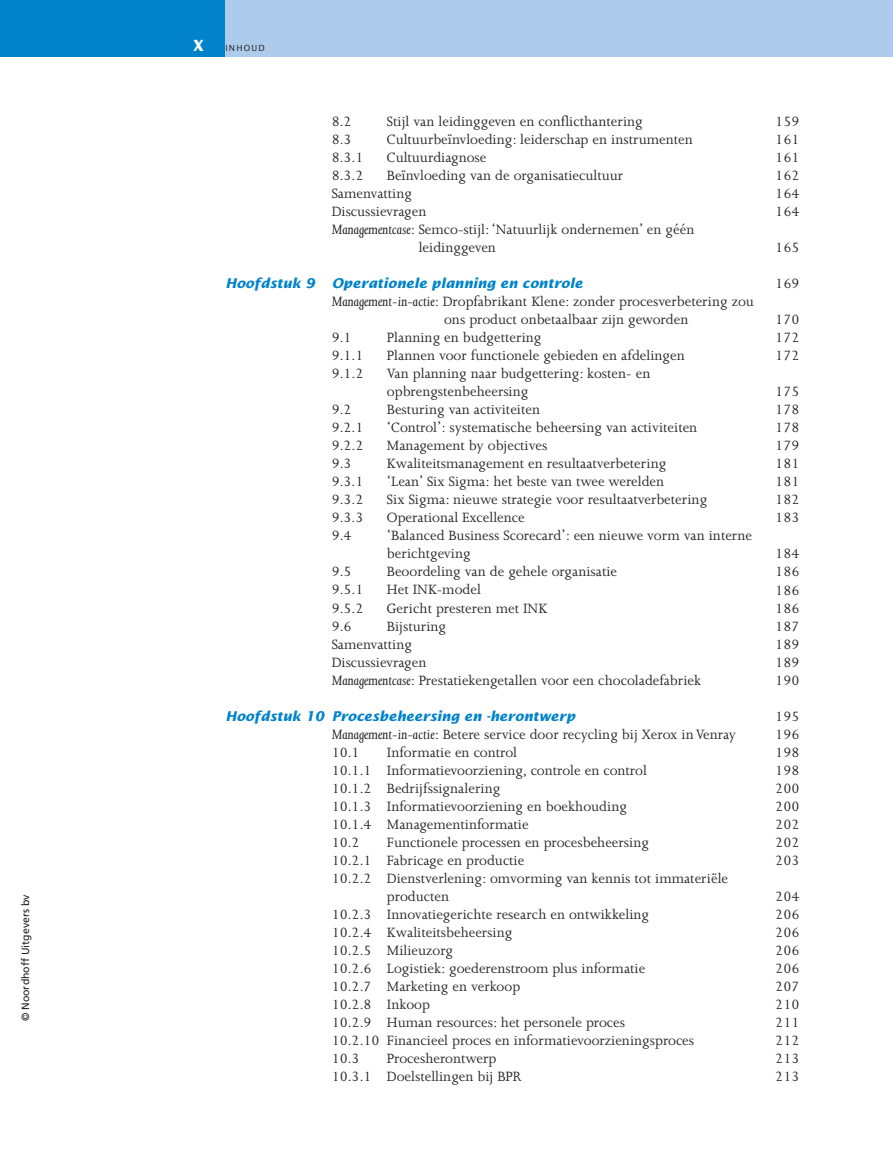
<style>
.page{position:relative;width:893px;height:1149px;background:#fff}
.page>*{position:absolute;margin:0;border:0;box-sizing:border-box;transform-origin:0 0}
.t1{font:15.45px/18px "Joanna MT Std";color:#231f20}
.t2{font:700 15.45px "Lucida Sans";color:#fff}
.t3{font:italic 700 13.5px "Lucida Sans";color:#0083ca}
.t4{font:10.5px "Frutiger";color:#231f20}
.t5{font:8.4px "Lucida Sans";letter-spacing:.145em;color:#231f20}
.s1{font-style:italic}
</style>
<div class="page">
<div style="left:0;top:0;width:225px;height:56px;background:#0083ca"></div>
<div style="left:225px;top:0;width:668px;height:56px;background:#adccec"></div>
<p class="t4" style="left:21px;top:1020px;width:128px;rotate:-90deg">© Noordhoff Uitgevers bv</p>
<p class="t2" style="left:193px;top:40px;width:12px">X</p>
<p class="t5" style="left:225px;top:45px;width:41px">INHOUD</p>
<p class="t1" style="left:332px;top:114px;width:21px">8.2</p>
<p class="t1" style="left:387px;top:114px;width:257px">Stijl van leidinggeven en conflicthantering</p>
<p class="t1" style="left:775px;top:114px;width:26px">159</p>
<p class="t1" style="left:332px;top:132px;width:21px">8.3</p>
<p class="t1" style="left:387px;top:132px;width:307px">Cultuurbeïnvloeding: leiderschap en instrumenten</p>
<p class="t1" style="left:775px;top:132px;width:26px">161</p>
<p class="t1" style="left:332px;top:150px;width:33px">8.3.1</p>
<p class="t1" style="left:387px;top:150px;width:101px">Cultuurdiagnose</p>
<p class="t1" style="left:775px;top:150px;width:26px">161</p>
<p class="t1" style="left:332px;top:168px;width:33px">8.3.2</p>
<p class="t1" style="left:387px;top:168px;width:238px">Beïnvloeding van de organisatiecultuur</p>
<p class="t1" style="left:775px;top:168px;width:26px">162</p>
<p class="t1" style="left:332px;top:186px;width:82px">Samenvatting</p>
<p class="t1" style="left:775px;top:186px;width:26px">164</p>
<p class="t1" style="left:332px;top:204px;width:96px">Discussievragen</p>
<p class="t1" style="left:775px;top:204px;width:26px">164</p>
<p class="t1" style="left:419px;top:222px;width:277px;text-indent:-87px"><span class="s1">Managementcase</span>: Semco-stijl: ‘Natuurlijk ondernemen’ en géén leidinggeven</p>
<p class="t1" style="left:775px;top:240px;width:26px">165</p>
<p class="t3" style="left:225px;top:278px;width:91px">Hoofdstuk 9</p>
<p class="t3" style="left:332px;top:278px;width:252px">Operationele planning en controle</p>
<p class="t1" style="left:775px;top:276px;width:26px">169</p>
<p class="t1" style="left:444px;top:294px;width:311px;text-indent:-112px"><span class="s1">Management-in-actie</span>: Dropfabrikant Klene: zonder procesverbetering zou ons product onbetaalbaar zijn geworden</p>
<p class="t1" style="left:775px;top:312px;width:26px">170</p>
<p class="t1" style="left:332px;top:330px;width:21px">9.1</p>
<p class="t1" style="left:387px;top:330px;width:156px">Planning en budgettering</p>
<p class="t1" style="left:775px;top:330px;width:26px">172</p>
<p class="t1" style="left:332px;top:348px;width:33px">9.1.1</p>
<p class="t1" style="left:387px;top:348px;width:299px">Plannen voor functionele gebieden en afdelingen</p>
<p class="t1" style="left:775px;top:348px;width:26px">172</p>
<p class="t1" style="left:332px;top:366px;width:33px">9.1.2</p>
<p class="t1" style="left:387px;top:366px;width:265px">Van planning naar budgettering: kosten- en opbrengstenbeheersing</p>
<p class="t1" style="left:775px;top:384px;width:26px">175</p>
<p class="t1" style="left:332px;top:402px;width:21px">9.2</p>
<p class="t1" style="left:387px;top:402px;width:155px">Besturing van activiteiten</p>
<p class="t1" style="left:775px;top:402px;width:26px">178</p>
<p class="t1" style="left:332px;top:420px;width:33px">9.2.1</p>
<p class="t1" style="left:387px;top:420px;width:312px">‘Control’: systematische beheersing van activiteiten</p>
<p class="t1" style="left:775px;top:420px;width:26px">178</p>
<p class="t1" style="left:332px;top:438px;width:33px">9.2.2</p>
<p class="t1" style="left:387px;top:438px;width:162px">Management by objectives</p>
<p class="t1" style="left:775px;top:438px;width:26px">179</p>
<p class="t1" style="left:332px;top:456px;width:21px">9.3</p>
<p class="t1" style="left:387px;top:456px;width:281px">Kwaliteitsmanagement en resultaatverbetering</p>
<p class="t1" style="left:775px;top:456px;width:26px">181</p>
<p class="t1" style="left:332px;top:474px;width:33px">9.3.1</p>
<p class="t1" style="left:387px;top:474px;width:279px">‘Lean’ Six Sigma: het beste van twee werelden</p>
<p class="t1" style="left:775px;top:474px;width:26px">181</p>
<p class="t1" style="left:332px;top:492px;width:33px">9.3.2</p>
<p class="t1" style="left:387px;top:492px;width:322px">Six Sigma: nieuwe strategie voor resultaatverbetering</p>
<p class="t1" style="left:775px;top:492px;width:26px">182</p>
<p class="t1" style="left:332px;top:510px;width:33px">9.3.3</p>
<p class="t1" style="left:387px;top:510px;width:139px">Operational Excellence</p>
<p class="t1" style="left:775px;top:510px;width:26px">183</p>
<p class="t1" style="left:332px;top:528px;width:21px">9.4</p>
<p class="t1" style="left:387px;top:528px;width:367px">‘Balanced Business Scorecard’: een nieuwe vorm van interne berichtgeving</p>
<p class="t1" style="left:775px;top:546px;width:26px">184</p>
<p class="t1" style="left:332px;top:564px;width:21px">9.5</p>
<p class="t1" style="left:387px;top:564px;width:232px">Beoordeling van de gehele organisatie</p>
<p class="t1" style="left:775px;top:564px;width:26px">186</p>
<p class="t1" style="left:332px;top:582px;width:33px">9.5.1</p>
<p class="t1" style="left:387px;top:582px;width:95px">Het INK-model</p>
<p class="t1" style="left:775px;top:582px;width:26px">186</p>
<p class="t1" style="left:332px;top:600px;width:33px">9.5.2</p>
<p class="t1" style="left:387px;top:600px;width:162px">Gericht presteren met INK</p>
<p class="t1" style="left:775px;top:600px;width:26px">186</p>
<p class="t1" style="left:332px;top:618px;width:21px">9.6</p>
<p class="t1" style="left:387px;top:618px;width:61px">Bijsturing</p>
<p class="t1" style="left:775px;top:618px;width:26px">187</p>
<p class="t1" style="left:332px;top:636px;width:82px">Samenvatting</p>
<p class="t1" style="left:775px;top:636px;width:26px">189</p>
<p class="t1" style="left:332px;top:654px;width:96px">Discussievragen</p>
<p class="t1" style="left:775px;top:654px;width:26px">189</p>
<p class="t1" style="left:332px;top:672px;width:371px"><span class="s1">Managementcase</span>: Prestatiekengetallen voor een chocoladefabriek</p>
<p class="t1" style="left:775px;top:672px;width:26px">190</p>
<p class="t3" style="left:225px;top:710px;width:351px">Hoofdstuk 10 Procesbeheersing en -herontwerp</p>
<p class="t1" style="left:775px;top:708px;width:26px">195</p>
<p class="t1" style="left:332px;top:726px;width:406px"><span class="s1">Management-in-actie</span>: Betere service door recycling bij Xerox in Venray</p>
<p class="t1" style="left:775px;top:726px;width:26px">196</p>
<p class="t1" style="left:332px;top:744px;width:30px">10.1</p>
<p class="t1" style="left:387px;top:744px;width:132px">Informatie en control</p>
<p class="t1" style="left:775px;top:744px;width:26px">198</p>
<p class="t1" style="left:332px;top:762px;width:317px">10.1.1 Informatievoorziening, controle en control</p>
<p class="t1" style="left:775px;top:762px;width:26px">198</p>
<p class="t1" style="left:332px;top:780px;width:170px">10.1.2 Bedrijfssignalering</p>
<p class="t1" style="left:775px;top:780px;width:26px">200</p>
<p class="t1" style="left:332px;top:798px;width:297px">10.1.3 Informatievoorziening en boekhouding</p>
<p class="t1" style="left:775px;top:798px;width:26px">200</p>
<p class="t1" style="left:332px;top:816px;width:199px">10.1.4 Managementinformatie</p>
<p class="t1" style="left:775px;top:816px;width:26px">202</p>
<p class="t1" style="left:332px;top:834px;width:30px">10.2</p>
<p class="t1" style="left:387px;top:834px;width:263px">Functionele processen en procesbeheersing</p>
<p class="t1" style="left:775px;top:834px;width:26px">202</p>
<p class="t1" style="left:332px;top:852px;width:194px">10.2.1 Fabricage en productie</p>
<p class="t1" style="left:775px;top:852px;width:26px">203</p>
<p class="t1" style="left:387px;top:870px;width:343px;text-indent:-55px">10.2.2 Dienstverlening: omvorming van kennis tot immateriële producten</p>
<p class="t1" style="left:775px;top:888px;width:26px">204</p>
<p class="t1" style="left:332px;top:906px;width:319px">10.2.3 Innovatiegerichte research en ontwikkeling</p>
<p class="t1" style="left:775px;top:906px;width:26px">206</p>
<p class="t1" style="left:332px;top:924px;width:182px">10.2.4 Kwaliteitsbeheersing</p>
<p class="t1" style="left:775px;top:924px;width:26px">206</p>
<p class="t1" style="left:332px;top:942px;width:123px">10.2.5 Milieuzorg</p>
<p class="t1" style="left:775px;top:942px;width:26px">206</p>
<p class="t1" style="left:332px;top:960px;width:315px">10.2.6 Logistiek: goederenstroom plus informatie</p>
<p class="t1" style="left:775px;top:960px;width:26px">206</p>
<p class="t1" style="left:332px;top:978px;width:190px">10.2.7 Marketing en verkoop</p>
<p class="t1" style="left:775px;top:978px;width:26px">207</p>
<p class="t1" style="left:332px;top:996px;width:100px">10.2.8 Inkoop</p>
<p class="t1" style="left:775px;top:996px;width:26px">210</p>
<p class="t1" style="left:332px;top:1014px;width:295px">10.2.9 Human resources: het personele proces</p>
<p class="t1" style="left:775px;top:1014px;width:26px">211</p>
<p class="t1" style="left:332px;top:1032px;width:364px">10.2.10 Financieel proces en informatievoorzieningsproces</p>
<p class="t1" style="left:775px;top:1032px;width:26px">212</p>
<p class="t1" style="left:332px;top:1050px;width:30px">10.3</p>
<p class="t1" style="left:387px;top:1050px;width:111px">Procesherontwerp</p>
<p class="t1" style="left:775px;top:1050px;width:26px">213</p>
<p class="t1" style="left:332px;top:1068px;width:191px">10.3.1 Doelstellingen bij BPR</p>
<p class="t1" style="left:775px;top:1068px;width:26px">213</p>
</div>
